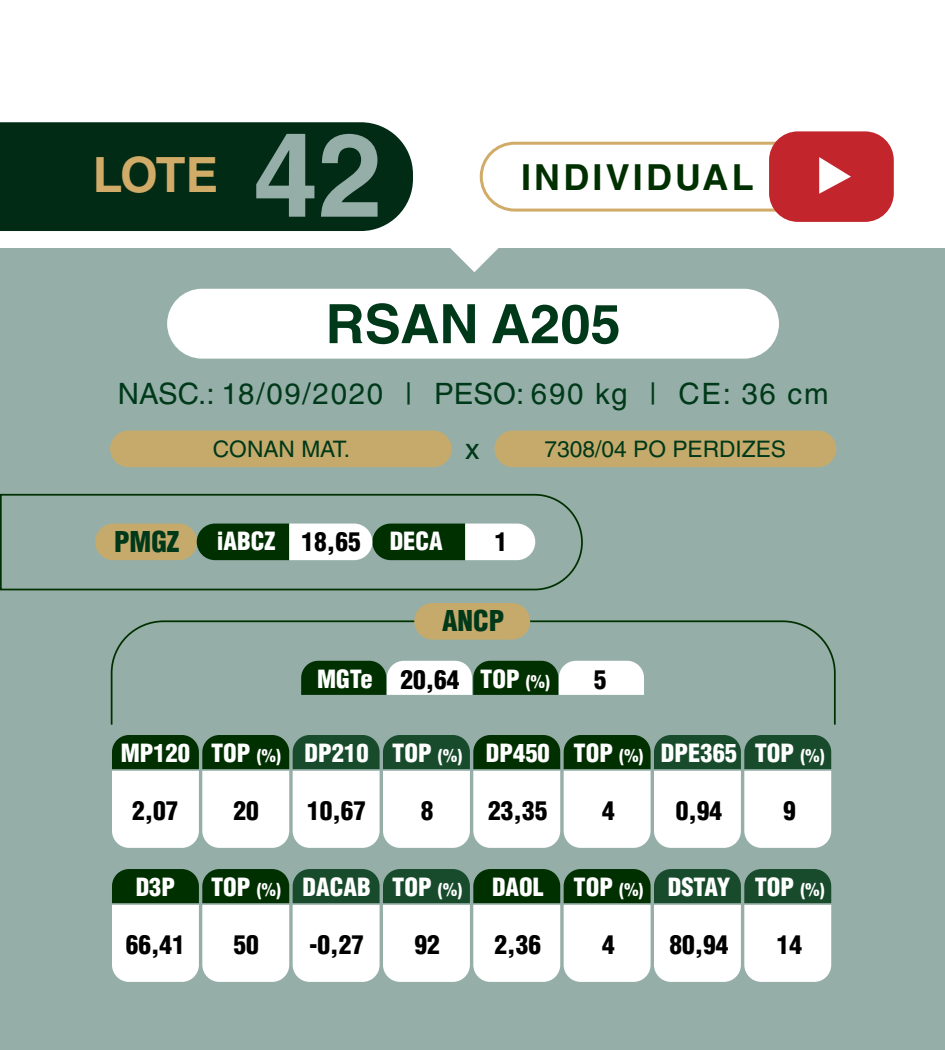
<style>
.page{position:relative;width:945px;height:1050px;background:#fff}
.page>*{position:absolute;margin:0;border:0;box-sizing:border-box;transform-origin:0 0}
.t1{font:700 116.64px "Helvetica LT Std";color:#95afa8}
.t2{font:700 54.25px "Helvetica LT Std";color:#00391a}
.t3{font:700 48.65px "Helvetica LT Std";color:#d1ac68}
.t4{font:700 35.88px "Helvetica LT Std";letter-spacing:.09em;color:#002f00}
.t5{font:29.4px "Helvetica LT Std";letter-spacing:.06em;color:#00391a}
.t6{font:28.88px "Helvetica LT Std";color:#00391a}
.t7{font:900 condensed 28px "Helvetica LT Std";color:#00391a}
.t8{font:900 condensed 25.38px "Helvetica LT Std";color:#000}
.t9{font:900 condensed 24.5px "Helvetica LT Std";color:#fff}
.t10{font:22.75px "Helvetica LT Std";color:#00391a}
.s1{font-size:25.38px;color:#000}
.s2{font-size:17.5px}
</style>
<div class="page">
<div style="left:0;top:248px;width:945px;height:802px;background:#95afa8"></div>
<div style="left:110px;top:431px;width:342px;height:36px;background:#c6aa6b;border-radius:18px"></div>
<div style="left:495px;top:431px;width:341px;height:36px;background:#c6aa6b;border-radius:18px"></div>
<div style="left:0;top:122px;width:413px;height:109px;background:#022b16"></div>
<div style="left:480px;top:142px;width:341px;height:70px;border:3px solid #d1ac68;border-radius:33px"></div>
<svg style="left:0;top:493px;width:583px;height:98px"></svg>
<div style="left:769px;top:131px;width:125px;height:91px;background:#c2252c;border-radius:29px"></div>
<svg style="left:819px;top:157px;width:32px;height:37px"></svg>
<div style="left:414px;top:603px;width:116px;height:37px;background:#c6aa6b;border-radius:18px"></div>
<div style="left:167px;top:289px;width:612px;height:70px;background:#fff;border-radius:35px"></div>
<svg style="left:110px;top:620px;width:726px;height:105px"></svg>
<svg style="left:112px;top:735px;width:719px;height:113px;background:#b3c3b7"></svg>
<svg style="left:112px;top:869px;width:719px;height:113px;background:#b3c3b7"></svg>
<svg style="left:450px;top:248px;width:49px;height:24px"></svg>
<h1 class="t1" style="left:253px;top:104px;width:131px">42</h1>
<h3 class="t3" style="left:93px;top:145px;width:127px">LOTE</h3>
<h3 class="t4" style="left:521px;top:155px;width:234px">INDIVIDUAL</h3>
<h2 class="t2" style="left:325px;top:291px;width:297px">RSAN A205</h2>
<p class="t5" style="left:118px;top:376px;width:712px">NASC.: 18/09/2020 | PESO: 690 kg | CE: 36 cm</p>
<p class="t10" style="left:213px;top:436px;width:139px">CONAN MAT.</p>
<p class="t10" style="left:545px;top:436px;width:243px">7308/04 PO PERDIZES</p>
<p class="t6" style="left:465px;top:432px;width:16px">x</p>
<p class="t7" style="left:114px;top:524px;width:67px">PMGZ</p>
<p class="t9" style="left:217px;top:526px;width:227px">iABCZ <span class="s1">18,65</span> DECA</p>
<p class="t8" style="left:495px;top:525px;width:14px">1</p>
<p class="t7" style="left:442px;top:603px;width:64px">ANCP</p>
<p class="t9" style="left:317px;top:664px;width:234px">MGTe <span class="s1">20,64</span> TOP <span class="s2">(%)</span></p>
<p class="t8" style="left:594px;top:663px;width:14px">5</p>
<p class="t9" style="left:121px;top:738px;width:705px">MP120 TOP <span class="s2">(%)</span> DP210 TOP <span class="s2">(%)</span> DP450 TOP <span class="s2">(%)</span> DPE365 TOP <span class="s2">(%)</span></p>
<p class="t8" style="left:132px;top:794px;width:48px">2,07</p>
<p class="t8" style="left:233px;top:794px;width:27px">20</p>
<p class="t8" style="left:307px;top:794px;width:61px">10,67</p>
<p class="t8" style="left:421px;top:794px;width:14px">8</p>
<p class="t8" style="left:488px;top:794px;width:61px">23,35</p>
<p class="t8" style="left:602px;top:794px;width:14px">4</p>
<p class="t8" style="left:676px;top:794px;width:48px">0,94</p>
<p class="t8" style="left:783px;top:794px;width:14px">9</p>
<p class="t9" style="left:136px;top:871px;width:41px">D3P</p>
<p class="t9" style="left:211px;top:871px;width:615px">TOP <span class="s2">(%)</span> DACAB TOP <span class="s2">(%)</span> DAOL TOP <span class="s2">(%)</span> DSTAY TOP <span class="s2">(%)</span></p>
<p class="t8" style="left:126px;top:928px;width:61px">66,41</p>
<p class="t8" style="left:233px;top:928px;width:27px">50</p>
<p class="t8" style="left:309px;top:928px;width:56px">-0,27</p>
<p class="t8" style="left:415px;top:928px;width:27px">92</p>
<p class="t8" style="left:495px;top:928px;width:48px">2,36</p>
<p class="t8" style="left:602px;top:928px;width:14px">4</p>
<p class="t8" style="left:669px;top:928px;width:61px">80,94</p>
<p class="t8" style="left:777px;top:928px;width:27px">14</p>
</div>
